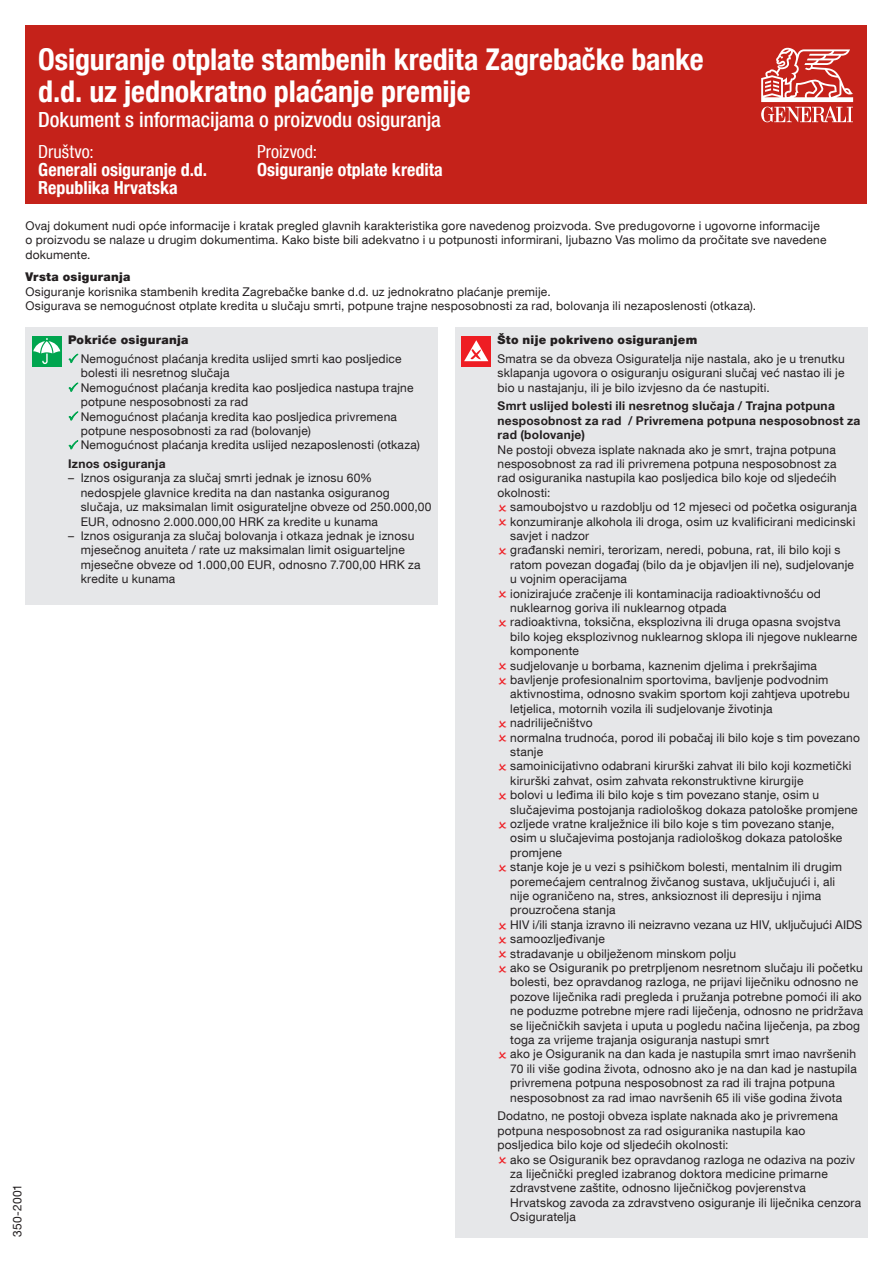
<style>
.page{position:relative;width:893px;height:1263px;background:#fff}
.page>*{position:absolute;margin:0;border:0;box-sizing:border-box;transform-origin:0 0}
.t1{font:700 condensed 30px/31.5px "Helvetica Neue LT Com";color:#fff}
.t2{font:500 condensed 21px "Helvetica Neue LT Com";color:#fff}
.t3{font:700 condensed 18px/18px "Helvetica Neue LT Com";color:#fff}
.t4{font:condensed 18px "Helvetica Neue LT Com";color:#fff}
.t5{font:12px/14.4px "Helvetica Neue LT Com";letter-spacing:.015em;color:#231f20}
.t6{font:700 12px/14.4px "Helvetica Neue LT Com";letter-spacing:.025em;color:#231f20}
.t7{font:900 12px "Helvetica Neue LT Com";letter-spacing:.025em;color:#231f20}
</style>
<div class="page">
<div style="left:26px;top:26px;width:841px;height:178px;background:#c5221a"></div>
<svg style="left:761px;top:47px;width:92px;height:75px"></svg>
<div style="left:26px;top:327px;width:412px;height:277px;background:#e6e7e9"></div>
<div style="left:32px;top:336px;width:30px;height:30px;background:#00a54f"></div>
<svg style="left:33px;top:338px;width:27px;height:26px"></svg>
<div style="left:455px;top:327px;width:412px;height:910px;background:#e6e7e9"></div>
<div style="left:461px;top:336px;width:30px;height:30px;background:#ee1d23"></div>
<svg style="left:464px;top:340px;width:24px;height:21px"></svg>
<h1 class="t1" style="left:38px;top:48px;width:667px">Osiguranje otplate stambenih kredita Zagrebačke banke d.d. uz jednokratno plaćanje premije</h1>
<h2 class="t2" style="left:38px;top:112px;width:404px">Dokument s informacijama o proizvodu osiguranja</h2>
<h3 class="t4" style="left:38px;top:145px;width:57px">Društvo:</h3>
<h3 class="t3" style="left:38px;top:163px;width:170px">Generali osiguranje d.d.<br>Republika Hrvatska</h3>
<h3 class="t4" style="left:257px;top:145px;width:61px">Proizvod:</h3>
<h3 class="t3" style="left:257px;top:163px;width:187px">Osiguranje otplate kredita</h3>
<p class="t5" style="left:26px;top:220px;width:802px">Ovaj dokument nudi opće informacije i kratak pregled glavnih karakteristika gore navedenog proizvoda. Sve predugovorne i ugovorne informacije o proizvodu se nalaze u drugim dokumentima. Kako biste bili adekvatno i u potpunosti informirani, ljubazno Vas molimo da pročitate sve navedene dokumente.</p>
<p class="t7" style="left:26px;top:273px;width:107px">Vrsta osiguranja</p>
<p class="t5" style="left:26px;top:286px;width:732px">Osiguranje korisnika stambenih kredita Zagrebačke banke d.d. uz jednokratno plaćanje premije.<br>Osigurava se nemogućnost otplate kredita u slučaju smrti, potpune trajne nesposobnosti za rad, bolovanja ili nezaposlenosti (otkaza).</p>
<p class="t7" style="left:68px;top:336px;width:122px">Pokriće osiguranja</p>
<p class="t5" style="left:81px;top:353px;width:341px">Nemogućnost plaćanja kredita uslijed smrti kao posljedice bolesti ili nesretnog slučaja<br>Nemogućnost plaćanja kredita kao posljedica nastupa trajne potpune nesposobnosti za rad<br>Nemogućnost plaćanja kredita kao posljedica privremena potpune nesposobnosti za rad (bolovanje)<br>Nemogućnost plaćanja kredita uslijed nezaposlenosti (otkaza)</p>
<p class="t6" style="left:68px;top:458px;width:99px">Iznos osiguranja</p>
<p class="t5" style="left:81px;top:473px;width:352px;text-indent:-13px">– Iznos osiguranja za slučaj smrti jednak je iznosu 60% nedospjele glavnice kredita na dan nastanka osiguranog slučaja, uz maksimalan limit osigurateljne obveze od 250.000,00<br>EUR, odnosno 2.000.000,00 HRK za kredite u kunama</p>
<p class="t5" style="left:81px;top:530px;width:341px;text-indent:-13px">– Iznos osiguranja za slučaj bolovanja i otkaza jednak je iznosu mjesečnog anuiteta / rate uz maksimalan limit osiguarteljne mjesečne obveze od 1.000,00 EUR, odnosno 7.700,00 HRK za kredite u kunama</p>
<p class="t7" style="left:497px;top:336px;width:201px">Što nije pokriveno osiguranjem</p>
<p class="t5" style="left:497px;top:353px;width:349px;text-align:justify">Smatra se da obveza Osiguratelja nije nastala, ako je u trenutku sklapanja ugovora o osiguranju osigurani slučaj već nastao ili je bio u nastajanju, ili je bilo izvjesno da će nastupiti.</p>
<p class="t6" style="left:497px;top:401px;width:364px">Smrt uslijed bolesti ili nesretnog slučaja / Trajna potpuna nesposobnost za rad / Privremena potpuna nesposobnost za rad (bolovanje)</p>
<p class="t5" style="left:497px;top:444px;width:341px;text-align:justify">Ne postoji obveza isplate naknada ako je smrt, trajna potpuna nesposobnost za rad ili privremena potpuna nesposobnost za rad osiguranika nastupila kao posljedica bilo koje od sljedećih okolnosti:</p>
<p class="t5" style="left:510px;top:501px;width:354px">samoubojstvo u razdoblju od 12 mjeseci od početka osiguranja konzumiranje alkohola ili droga, osim uz kvalificirani medicinski savjet i nadzor<br>građanski nemiri, terorizam, neredi, pobuna, rat, ili bilo koji s ratom povezan događaj (bilo da je objavljen ili ne), sudjelovanje u vojnim operacijama<br>ionizirajuće zračenje ili kontaminacija radioaktivnošću od nuklearnog goriva ili nuklearnog otpada<br>radioaktivna, toksična, eksplozivna ili druga opasna svojstva bilo kojeg eksplozivnog nuklearnog sklopa ili njegove nuklearne komponente<br>sudjelovanje u borbama, kaznenim djelima i prekršajima bavljenje profesionalnim sportovima, bavljenje podvodnim aktivnostima, odnosno svakim sportom koji zahtjeva upotrebu letjelica, motornih vozila ili sudjelovanje životinja<br>nadriliječništvo<br>normalna trudnoća, porod ili pobačaj ili bilo koje s tim povezano stanje<br>samoinicijativno odabrani kirurški zahvat ili bilo koji kozmetički kirurški zahvat, osim zahvata rekonstruktivne kirurgije<br>bolovi u leđima ili bilo koje s tim povezano stanje, osim u slučajevima postojanja radiološkog dokaza patološke promjene ozljede vratne kralježnice ili bilo koje s tim povezano stanje, osim u slučajevima postojanja radiološkog dokaza patološke promjene<br>stanje koje je u vezi s psihičkom bolesti, mentalnim ili drugim poremećajem centralnog živčanog sustava, uključujući i, ali<br>nije ograničeno na, stres, anksioznost ili depresiju i njima prouzročena stanja<br>HIV i/ili stanja izravno ili neizravno vezana uz HIV, uključujući AIDS samoozljeđivanje<br>stradavanje u obilježenom minskom polju<br>ako se Osiguranik po pretrpljenom nesretnom slučaju ili početku bolesti, bez opravdanog razloga, ne prijavi liječniku odnosno ne pozove liječnika radi pregleda i pružanja potrebne pomoći ili ako ne poduzme potrebne mjere radi liječenja, odnosno ne pridržava se liječničkih savjeta i uputa u pogledu načina liječenja, pa zbog toga za vrijeme trajanja osiguranja nastupi smrt<br>ako je Osiguranik na dan kada je nastupila smrt imao navršenih 70 ili više godina života, odnosno ako je na dan kad je nastupila privremena potpuna nesposobnost za rad ili trajna potpuna nesposobnost za rad imao navršenih 65 ili više godina života</p>
<p class="t5" style="left:497px;top:1110px;width:342px">Dodatno, ne postoji obveza isplate naknada ako je privremena potpuna nesposobnost za rad osiguranika nastupila kao posljedica bilo koje od sljedećih okolnosti:</p>
<p class="t5" style="left:510px;top:1154px;width:352px">ako se Osiguranik bez opravdanog razloga ne odaziva na poziv za liječnički pregled izabranog doktora medicine primarne zdravstvene zaštite, odnosno liječničkog povjerenstva Hrvatskog zavoda za zdravstveno osiguranje ili liječnika cenzora Osiguratelja</p>
<p class="t5" style="left:12px;top:1236px;width:54px;rotate:-90deg">350-2001</p>
</div>
